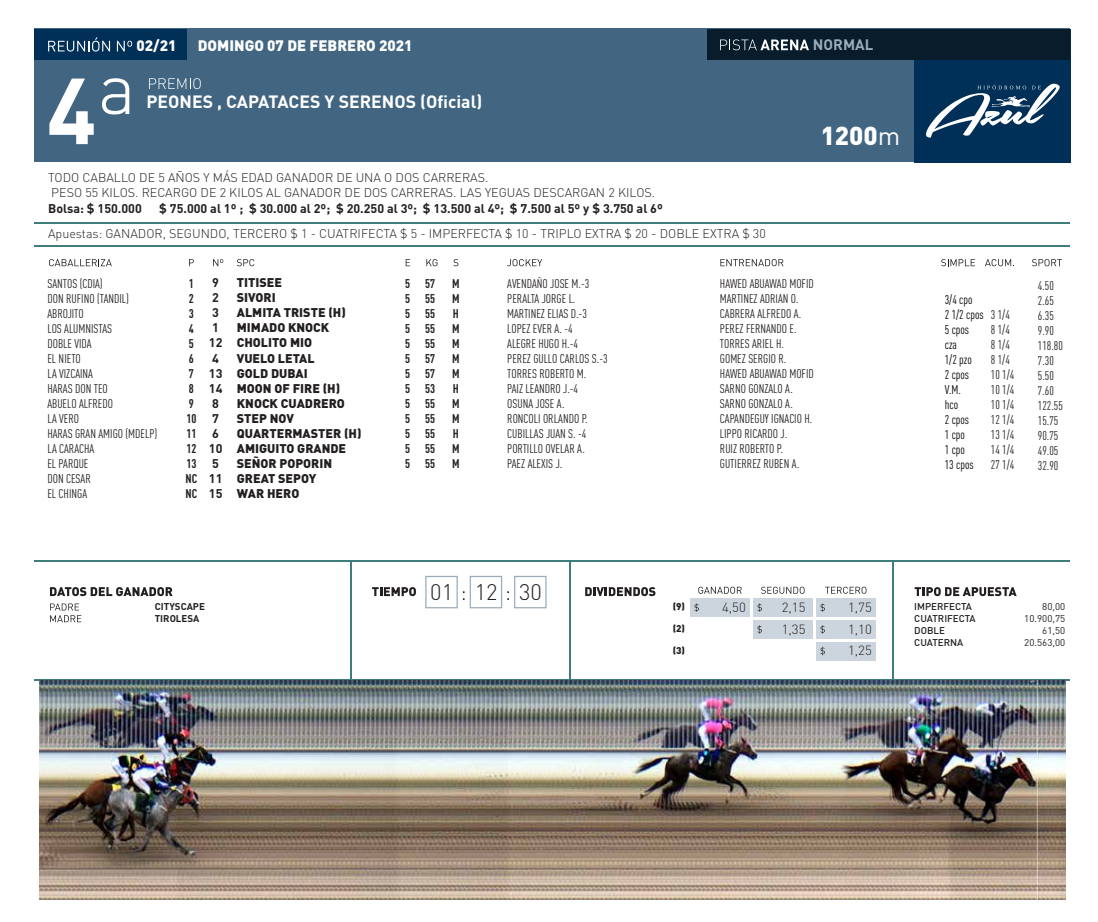
<style>
.page{position:relative;width:1098px;height:922px;background:#fff}
.page>*{position:absolute;margin:0;border:0;box-sizing:border-box;transform-origin:0 0}
.t1{font:700 92px "DIN Pro";color:#fff}
.t2{font:900 25.62px "DIN Pro";color:#fff}
.t3{font:300 22.25px "DIN Pro";color:#231f20}
.t4{font:700 17.62px "DIN Pro";color:#fff}
.t5{font:900 15px "DIN Pro";color:#fff}
.t6{font:700 15px "DIN Pro";color:#99acbc}
.t7{font:300 13.25px "DIN Pro";color:#231f20}
.t8{font:12.5px/15px "FFDIN Pro Cond";color:#231f20}
.t9{font:300 12.5px/15px "DIN Pro";color:#231f20}
.t10{font:900 12.5px/15px "DIN Pro";color:#231f20}
.t11{font:700 12.5px/15px "DIN Pro";color:#231f20}
.t12{font:700 12.5px/15px "FFDIN Pro Cond";color:#231f20;text-align:justify}
.t13{font:12.5px/15px "FFDIN Pro Cond";color:#000}
.t14{font:500 9.75px/11.8px "DIN Pro";color:#231f20}
.t15{font:9.75px/11.8px "DIN Pro";color:#231f20;text-align:right}
.t16{font:700 9.75px/11.8px "DIN Pro";color:#231f20}
.t17{font:900 9.75px "DIN Pro";color:#231f20}
.s1{font-weight:400}
</style>
<div class="page">
<div style="left:34px;top:28px;width:1036px;height:133px;background:#426682"></div>
<div style="left:914px;top:29px;width:156px;height:134px;background:#003057"></div>
<div style="left:34px;top:29px;width:154px;height:31px;background:#003057"></div>
<div style="left:707px;top:29px;width:363px;height:31px;background:#081c2c"></div>
<hr style="left:34px;top:560px;width:1036px;height:1px;background:#3f7c7d">
<hr style="left:34px;top:679px;width:1036px;height:1px;background:#3f7c7d">
<hr style="left:569px;top:560px;width:1px;height:120px;background:#3f7c7d">
<hr style="left:350px;top:560px;width:1px;height:120px;background:#3f7c7d">
<hr style="left:892px;top:560px;width:1px;height:120px;background:#3f7c7d">
<div style="left:425px;top:575px;width:33px;height:33px;border:1px solid #99acbc"></div>
<div style="left:469px;top:575px;width:33px;height:33px;border:1px solid #99acbc"></div>
<div style="left:514px;top:575px;width:32px;height:33px;border:1px solid #99acbc"></div>
<hr style="left:34px;top:222px;width:1036px;height:1px;background:#3f7c7d">
<hr style="left:34px;top:245px;width:1036px;height:2px;background:#3f7c7d">
<svg style="left:48px;top:37px;width:62px;height:15px"></svg>
<svg style="left:117px;top:41px;width:15px;height:10px"></svg>
<svg style="left:720px;top:39px;width:89px;height:11px"></svg>
<svg style="left:102px;top:78px;width:27px;height:36px"></svg>
<svg style="left:149px;top:78px;width:52px;height:11px"></svg>
<svg style="left:49px;top:259px;width:63px;height:7px"></svg>
<svg style="left:237px;top:259px;width:17px;height:7px"></svg>
<svg style="left:507px;top:259px;width:35px;height:7px"></svg>
<svg style="left:720px;top:259px;width:63px;height:7px"></svg>
<svg style="left:941px;top:259px;width:34px;height:7px"></svg>
<svg style="left:1032px;top:259px;width:30px;height:7px"></svg>
<svg style="left:985px;top:259px;width:29px;height:7px"></svg>
<svg style="left:189px;top:259px;width:5px;height:7px"></svg>
<svg style="left:406px;top:259px;width:4px;height:7px"></svg>
<svg style="left:426px;top:259px;width:11px;height:7px"></svg>
<svg style="left:453px;top:259px;width:5px;height:7px"></svg>
<svg style="left:213px;top:259px;width:10px;height:7px"></svg>
<svg style="left:372px;top:587px;width:44px;height:9px"></svg>
<svg style="left:50px;top:587px;width:123px;height:9px"></svg>
<svg style="left:585px;top:587px;width:70px;height:9px"></svg>
<svg style="left:914px;top:587px;width:102px;height:9px"></svg>
<svg style="left:698px;top:586px;width:43px;height:7px"></svg>
<svg style="left:761px;top:586px;width:43px;height:7px"></svg>
<svg style="left:825px;top:586px;width:41px;height:7px"></svg>
<div style="left:690px;top:598px;width:59px;height:18px;background:#ccd5dd"></div>
<svg style="left:694px;top:603px;width:5px;height:8px"></svg>
<div style="left:753px;top:598px;width:59px;height:18px;background:#ccd5dd"></div>
<svg style="left:757px;top:603px;width:5px;height:8px"></svg>
<div style="left:816px;top:598px;width:59px;height:18px;background:#ccd5dd"></div>
<svg style="left:820px;top:603px;width:5px;height:8px"></svg>
<div style="left:753px;top:619px;width:59px;height:19px;background:#ccd5dd"></div>
<svg style="left:757px;top:625px;width:5px;height:8px"></svg>
<div style="left:816px;top:619px;width:59px;height:19px;background:#ccd5dd"></div>
<svg style="left:820px;top:625px;width:5px;height:8px"></svg>
<div style="left:816px;top:641px;width:59px;height:19px;background:#ccd5dd"></div>
<svg style="left:820px;top:646px;width:5px;height:9px"></svg>
<svg style="left:50px;top:603px;width:31px;height:19px"></svg>
<svg style="left:926px;top:84px;width:133px;height:53px"></svg>
<img style="left:39px;top:680px;width:1026px;height:219px">
<h1 class="t1" style="left:47px;top:48px;width:51px">4</h1>
<p class="t5" style="left:137px;top:36px;width:41px">02/21</p>
<p class="t5" style="left:198px;top:36px;width:216px">DOMINGO 07 DE FEBRERO 2021</p>
<p class="t6" style="left:813px;top:35px;width:62px">NORMAL</p>
<h3 class="t4" style="left:147px;top:89px;width:337px">PEONES , CAPATACES Y SERENOS (Oficial)</h3>
<h2 class="t2" style="left:820px;top:118px;width:81px">1200<span class="s1">m</span></h2>
<p class="t9" style="left:48px;top:169px;width:608px">TODO CABALLO DE 5 AÑOS Y MÁS EDAD GANADOR DE UNA O DOS CARRERAS.<br>PESO 55 KILOS. RECARGO DE 2 KILOS AL GANADOR DE DOS CARRERAS. LAS YEGUAS DESCARGAN 2 KILOS.</p>
<p class="t11" style="left:48px;top:201px;width:95px">Bolsa: $ 150.000</p>
<p class="t11" style="left:159px;top:201px;width:505px">$ 75.000 al 1º ; $ 30.000 al 2º; $ 20.250 al 3º; $ 13.500 al 4º; $ 7.500 al 5º y $ 3.750 al 6º</p>
<p class="t9" style="left:48px;top:226px;width:719px">Apuestas: GANADOR, SEGUNDO, TERCERO $ 1 - CUATRIFECTA $ 5 - IMPERFECTA $ 10 - TRIPLO EXTRA $ 20 - DOBLE EXTRA $ 30</p>
<p class="t8" style="left:47px;top:275px;width:111px">SANTOS (CDIA)<br>DON RUFINO (TANDIL)<br>ABROJITO<br>LOS ALUMNISTAS<br>DOBLE VIDA<br>EL NIETO<br>LA VIZCAINA<br>HARAS DON TEO<br>ABUELO ALFREDO<br>LA VERO<br>HARAS GRAN AMIGO (MDELP)<br>LA CARACHA<br>EL PARQUE<br>DON CESAR<br>EL CHINGA</p>
<p class="t12" style="left:185px;top:275px;width:13px;text-align:left">1<br>2<br>3<br>4<br>5<br>6<br>7<br>8<br>9<br>10<br>11<br>12<br>13<br>NC<br>NC</p>
<p class="t11" style="left:209px;top:275px;width:15px">9<br>2<br>3<br>1<br>12<br>4<br>13<br>14<br>8<br>7<br>6<br>10<br>5<br>11<br>15</p>
<p class="t10" style="left:237px;top:275px;width:126px">TITISEE<br>SIVORI<br>ALMITA TRISTE (H)<br>MIMADO KNOCK<br>CHOLITO MIO<br>VUELO LETAL<br>GOLD DUBAI<br>MOON OF FIRE (H)<br>KNOCK CUADRERO<br>STEP NOV<br>QUARTERMASTER (H)<br>AMIGUITO GRANDE<br>SEÑOR POPORIN<br>GREAT SEPOY<br>WAR HERO</p>
<p class="t12" style="left:405px;top:275px;width:7px">5<br>5<br>5<br>5<br>5<br>5<br>5<br>5<br>5<br>5<br>5<br>5<br>5</p>
<p class="t12" style="left:425px;top:275px;width:12px">57<br>55<br>55<br>55<br>55<br>57<br>57<br>53<br>55<br>55<br>55<br>55<br>55</p>
<p class="t12" style="left:452px;top:275px;width:9px">M M H M M M M H M M H M M</p>
<p class="t8" style="left:507px;top:275px;width:102px">AVENDAÑO JOSE M.-3<br>PERALTA JORGE L.<br>MARTINEZ ELIAS D.-3<br>LOPEZ EVER A. -4<br>ALEGRE HUGO H.-4<br>PEREZ GULLO CARLOS S.-3<br>TORRES ROBERTO M.<br>PAIZ LEANDRO J.-4<br>OSUNA JOSE A.<br>RONCOLI ORLANDO P.<br>CUBILLAS JUAN S. -4<br>PORTILLO OVELAR A.<br>PAEZ ALEXIS J.</p>
<p class="t8" style="left:720px;top:275px;width:95px">HAWED ABUAWAD MOFID<br>MARTINEZ ADRIAN O.<br>CABRERA ALFREDO A.<br>PEREZ FERNANDO E.<br>TORRES ARIEL H.<br>GOMEZ SERGIO R.<br>HAWED ABUAWAD MOFID<br>SARNO GONZALO A.<br>SARNO GONZALO A.<br>CAPANDEGUY IGNACIO H.<br>LIPPO RICARDO J.<br>RUIZ ROBERTO P.<br>GUTIERREZ RUBEN A.</p>
<h3 class="t3" style="left:430px;top:576px;width:113px">01 12 30</h3>
<p class="t13" style="left:944px;top:291px;width:40px">3/4 cpo<br>2 1/2 cpos<br>5 cpos cza<br>1/2 pzo<br>2 cpos<br>V.M.<br>hco<br>2 cpos<br>1 cpo<br>1 cpo<br>13 cpos</p>
<p class="t8" style="left:990px;top:306px;width:25px">3 1/4<br>8 1/4<br>8 1/4<br>8 1/4<br>10 1/4<br>10 1/4<br>10 1/4<br>12 1/4<br>13 1/4<br>14 1/4<br>27 1/4</p>
<p class="t8" style="left:1037px;top:276px;width:27px">4.50<br>2.65<br>6.35<br>9.90<br>118.80<br>7.30<br>5.50<br>7.60<br>122.55<br>15.75<br>90.75<br>49.05<br>32.90</p>
<p class="t17" style="left:672px;top:600px;width:14px">(9)</p>
<p class="t7" style="left:722px;top:598px;width:25px">4,50</p>
<p class="t7" style="left:781px;top:598px;width:25px">2,15</p>
<p class="t7" style="left:848px;top:598px;width:25px">1,75</p>
<p class="t17" style="left:672px;top:622px;width:14px">(2)</p>
<p class="t7" style="left:781px;top:620px;width:25px">1,35</p>
<p class="t7" style="left:848px;top:620px;width:25px">1,10</p>
<p class="t17" style="left:672px;top:643px;width:14px">(3)</p>
<p class="t7" style="left:848px;top:641px;width:25px">1,25</p>
<p class="t16" style="left:155px;top:600px;width:52px">CITYSCAPE<br>TIROLESA</p>
<p class="t15" style="left:1024px;top:600px;width:42px">80,00<br>10.900,75<br>61,50<br>20.563,00</p>
<p class="t14" style="left:914px;top:600px;width:63px">IMPERFECTA<br>CUATRIFECTA<br>DOBLE<br>CUATERNA</p>
</div>
